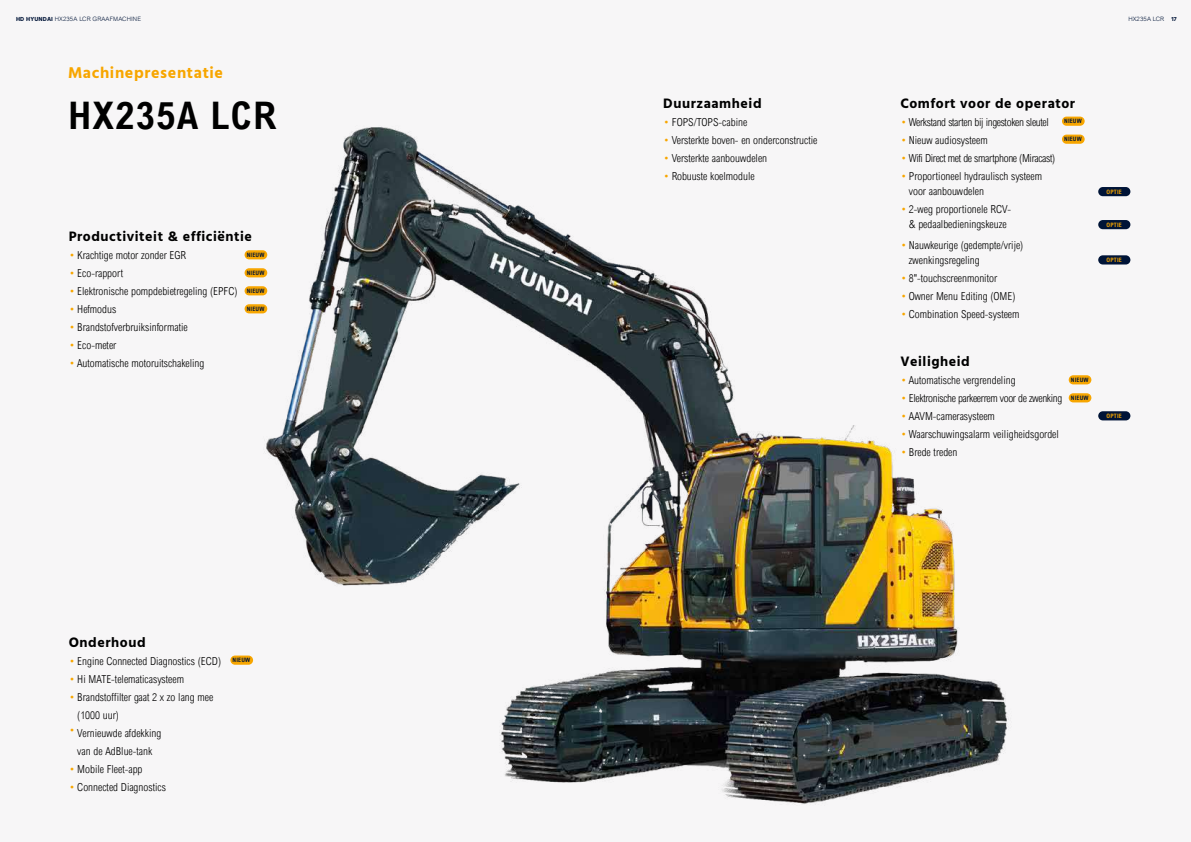
<style>
.page{position:relative;width:1191px;height:842px;background:#f7f6f7}
.page>*{position:absolute;margin:0;border:0;box-sizing:border-box;transform-origin:0 0}
.t1{font:700 condensed 38px "Arial";letter-spacing:.04em;color:#000}
.t2{font:700 16px "Hind";letter-spacing:.04em;color:#f7a600}
.t3{font:700 14px "Hind";letter-spacing:.04em;color:#000}
.t4{font:300 condensed 11px/15px "Arial";color:#000}
.t5{font:300 condensed 11px "Arial";letter-spacing:-.03em;color:#000}
.t6{font:300 6px "Arial";letter-spacing:.02em;color:#001437}
.t7{font:700 condensed 6px "Arial";letter-spacing:.02em;color:#001437}
.t8{font:700 condensed 6px "Arial";letter-spacing:.02em;color:#f7a600}
.s1{font-family:"Hind";font-weight:700}
.s2{color:#f7a600}
</style>
<div class="page">
<img style="left:232px;top:127px;width:777px;height:677px">
<div style="left:1068px;top:375px;width:23px;height:9px;background:#f7a600;border-radius:5px"></div>
<div style="left:1068px;top:393px;width:23px;height:9px;background:#f7a600;border-radius:5px"></div>
<div style="left:1098px;top:411px;width:32px;height:9px;background:#001437;border-radius:5px"></div>
<div style="left:230px;top:655px;width:23px;height:10px;background:#f7a600;border-radius:5px"></div>
<div style="left:244px;top:250px;width:23px;height:9px;background:#f7a600;border-radius:5px"></div>
<div style="left:244px;top:268px;width:23px;height:9px;background:#f7a600;border-radius:5px"></div>
<div style="left:244px;top:286px;width:23px;height:9px;background:#f7a600;border-radius:5px"></div>
<div style="left:244px;top:304px;width:23px;height:9px;background:#f7a600;border-radius:5px"></div>
<div style="left:1062px;top:117px;width:22px;height:9px;background:#f7a600;border-radius:5px"></div>
<div style="left:1062px;top:135px;width:22px;height:9px;background:#f7a600;border-radius:5px"></div>
<div style="left:1098px;top:187px;width:32px;height:9px;background:#001437;border-radius:5px"></div>
<div style="left:1098px;top:220px;width:32px;height:9px;background:#001437;border-radius:5px"></div>
<div style="left:1098px;top:255px;width:32px;height:9px;background:#001437;border-radius:5px"></div>
<p class="t6" style="left:16px;top:15px;width:126px"><span class="s1">HD HYUNDAI</span> HX235A LCR GRAAFMACHINE</p>
<p class="t6" style="left:1128px;top:15px;width:50px">HX235A LCR <span class="s1">17</span></p>
<h2 class="t2" style="left:68px;top:63px;width:156px">Machinepresentatie</h2>
<h1 class="t1" style="left:68px;top:94px;width:210px">HX235A LCR</h1>
<p class="t3" style="left:69px;top:228px;width:185px">Productiviteit &amp; efficiëntie</p>
<p class="t4" style="left:69px;top:248px;width:119px"><span class="s2">•</span> Krachtige motor zonder EGR</p>
<p class="t7" style="left:247px;top:251px;width:19px">NIEUW</p>
<p class="t4" style="left:69px;top:266px;width:56px"><span class="s2">•</span> Eco-rapport</p>
<p class="t7" style="left:247px;top:269px;width:19px">NIEUW</p>
<p class="t4" style="left:69px;top:284px;width:197px"><span class="s2">•</span> Elektronische pompdebietregeling (EPFC) <sup>NIEUW</sup></p>
<p class="t4" style="left:69px;top:302px;width:49px"><span class="s2">•</span> Hefmodus</p>
<p class="t7" style="left:247px;top:305px;width:19px">NIEUW</p>
<p class="t4" style="left:69px;top:320px;width:120px"><span class="s2">•</span> Brandstofverbruiksinformatie</p>
<p class="t4" style="left:69px;top:338px;width:49px"><span class="s2">•</span> Eco-meter</p>
<p class="t4" style="left:69px;top:356px;width:137px"><span class="s2">•</span> Automatische motoruitschakeling</p>
<p class="t3" style="left:69px;top:634px;width:78px">Onderhoud</p>
<p class="t4" style="left:69px;top:653px;width:183px"><span class="s2">•</span> Engine Connected Diagnostics (ECD) <sup>NIEUW</sup></p>
<p class="t4" style="left:69px;top:671px;width:117px"><span class="s2">•</span> Hi MATE-telematicasysteem</p>
<p class="t4" style="left:77px;top:688px;width:138px;line-height:18px;text-indent:-9px"><span class="s2">•</span> Brandstoffilter gaat 2 x zo lang mee (1000 uur)</p>
<p class="t4" style="left:69px;top:724px;width:94px;line-height:18px;text-align:center"><sup>•</sup> Vernieuwde afdekking van de AdBlue-tank</p>
<p class="t4" style="left:69px;top:761px;width:75px"><span class="s2">•</span> Mobile Fleet-app</p>
<p class="t4" style="left:69px;top:779px;width:99px"><span class="s2">•</span> Connected Diagnostics</p>
<p class="t3" style="left:663px;top:95px;width:100px">Duurzaamheid</p>
<p class="t4" style="left:663px;top:114px;width:85px"><span class="s2">•</span> FOPS/TOPS-cabine</p>
<p class="t4" style="left:663px;top:132px;width:156px"><span class="s2">•</span> Versterkte boven- en onderconstructie</p>
<p class="t4" style="left:663px;top:150px;width:105px"><span class="s2">•</span> Versterkte aanbouwdelen</p>
<p class="t4" style="left:663px;top:168px;width:93px"><span class="s2">•</span> Robuuste koelmodule</p>
<p class="t3" style="left:900px;top:95px;width:176px">Comfort voor de operator</p>
<p class="t5" style="left:900px;top:116px;width:150px"><span class="s2">•</span> Werkstand starten bij ingestoken sleutel</p>
<p class="t7" style="left:1064px;top:118px;width:19px">NIEUW</p>
<p class="t4" style="left:900px;top:132px;width:89px"><span class="s2">•</span> Nieuw audiosysteem</p>
<p class="t7" style="left:1064px;top:136px;width:19px">NIEUW</p>
<p class="t5" style="left:900px;top:152px;width:156px"><span class="s2">•</span> Wifi Direct met de smartphone (Miracast)</p>
<p class="t4" style="left:909px;top:168px;width:135px;text-indent:-9px"><span class="s2">•</span> Proportioneel hydraulisch systeem voor aanbouwdelen</p>
<p class="t4" style="left:900px;top:201px;width:112px;text-align:center"><span class="s2">•</span> 2-weg proportionele RCV-&amp; pedaalbedieningskeuze</p>
<p class="t4" style="left:909px;top:237px;width:116px;text-indent:-9px"><span class="s2">•</span> Nauwkeurige (gedempte/vrije) zwenkingsregeling</p>
<p class="t4" style="left:900px;top:270px;width:98px"><span class="s2">•</span> 8"-touchscreenmonitor</p>
<p class="t4" style="left:900px;top:288px;width:117px"><span class="s2">•</span> Owner Menu Editing (OME)</p>
<p class="t4" style="left:900px;top:306px;width:121px"><span class="s2">•</span> Combination Speed-systeem</p>
<p class="t8" style="left:1106px;top:188px;width:17px">OPTIE</p>
<p class="t8" style="left:1106px;top:221px;width:17px">OPTIE</p>
<p class="t8" style="left:1106px;top:257px;width:17px">OPTIE</p>
<p class="t3" style="left:900px;top:353px;width:71px">Veiligheid</p>
<p class="t4" style="left:900px;top:373px;width:117px"><span class="s2">•</span> Automatische vergrendeling</p>
<p class="t7" style="left:1071px;top:377px;width:19px">NIEUW</p>
<p class="t5" style="left:900px;top:392px;width:190px"><span class="s2">•</span> Elektronische parkeerrem voor de zwenking <sup>NIEUW</sup></p>
<p class="t4" style="left:900px;top:409px;width:96px"><span class="s2">•</span> AAVM-camerasysteem</p>
<p class="t8" style="left:1106px;top:413px;width:17px">OPTIE</p>
<p class="t4" style="left:900px;top:427px;width:160px"><span class="s2">•</span> Waarschuwingsalarm veiligheidsgordel</p>
<p class="t4" style="left:900px;top:445px;width:59px"><span class="s2">•</span> Brede treden</p>
</div>
